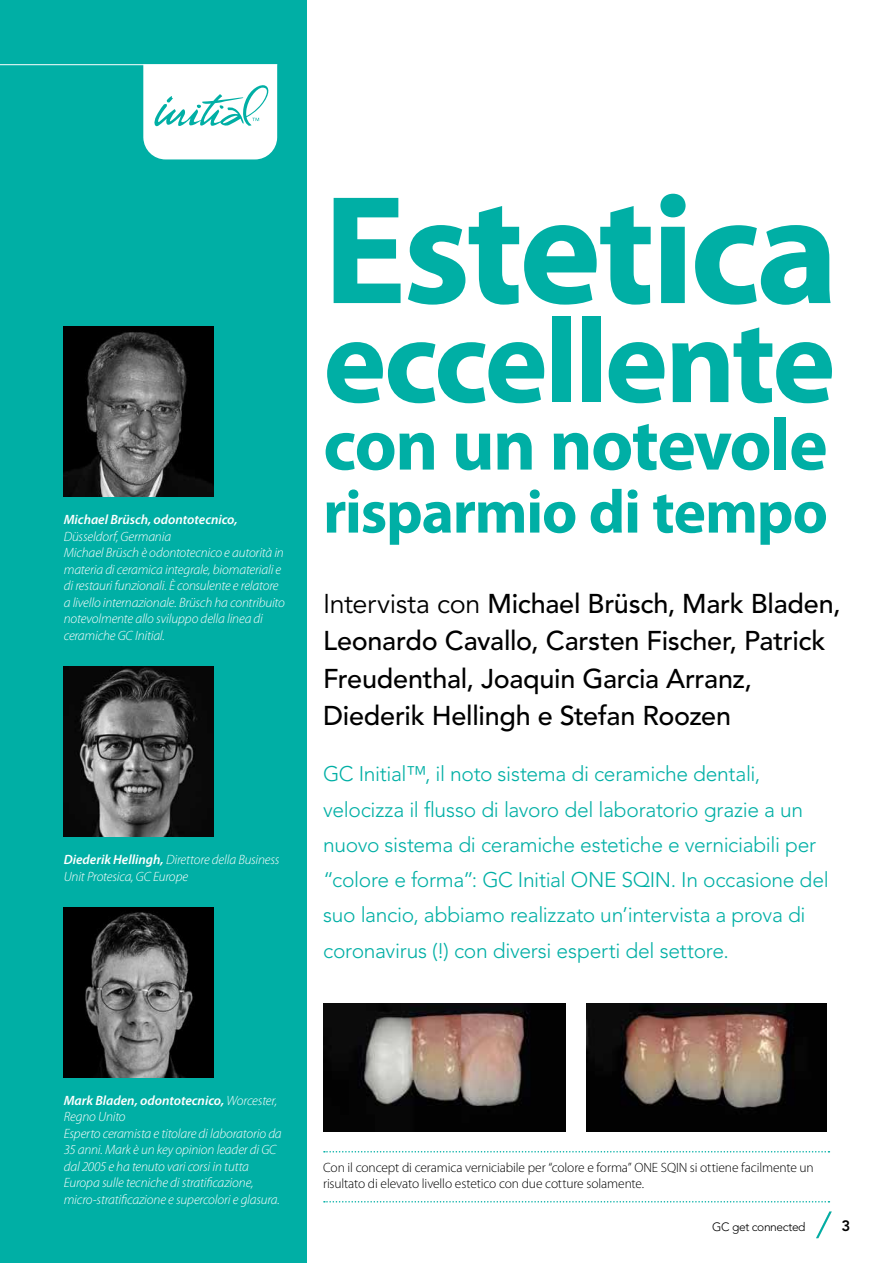
<style>
.page{position:relative;width:893px;height:1263px;background:#fff}
.page>*{position:absolute;margin:0;border:0;box-sizing:border-box;transform-origin:0 0}
.t1{font:700 156px "Myriad Pro";letter-spacing:-.025em;color:#00afa5}
.t2{font:700 120px "Myriad Pro";letter-spacing:-.03em;color:#00afa5}
.t3{font:700 73.5px "Myriad Pro";letter-spacing:-.02em;color:#00afa5}
.t4{font:700 61.5px "Myriad Pro";letter-spacing:-.02em;color:#00afa5}
.t5{font:500 27px/37.5px "Avenir LT Std";letter-spacing:-.01em;color:#000}
.t6{font:300 21px/35.2px "Avenir LT Std";letter-spacing:-.015em;color:#00afa5}
.t7{font:800 15px "Avenir LT Std";color:#000}
.t8{font:italic 300 13.5px/16.5px "Myriad Pro";letter-spacing:-.015em;color:#fff}
.t9{font:300 13.5px/16.5px "Myriad Pro";letter-spacing:-.01em;color:#000}
.t10{font:italic 600 13.5px "Myriad Pro";letter-spacing:-.005em;color:#fff}
.t11{font:300 12px "Avenir LT Std";letter-spacing:-.03em;color:#000}
.s1{font-weight:600}
.s2{font-weight:400}
</style>
<div class="page">
<svg style="left:816px;top:1211px;width:16px;height:27px"></svg>
<div style="left:0;top:0;width:306px;height:1263px;background:#00afa5"></div>
<img style="left:64px;top:326px;width:150px;height:171px">
<img style="left:64px;top:666px;width:150px;height:170px">
<img style="left:64px;top:907px;width:150px;height:170px">
<hr style="left:0;top:64px;width:277px;height:1px;background:#fff">
<svg style="left:143px;top:64px;width:134px;height:95px;background:#e5f7f6"></svg>
<img style="left:323px;top:1003px;width:243px;height:128px">
<img style="left:587px;top:1003px;width:239px;height:128px">
<svg style="left:324px;top:1151px;width:505px;height:1px"></svg>
<svg style="left:324px;top:1201px;width:505px;height:1px"></svg>
<p class="t10" style="left:64px;top:512px;width:175px">Michael Brüsch, odontotecnico,</p>
<p class="t8" style="left:64px;top:528px;width:223px">Düsseldorf, Germania<br>Michael Brüsch è odontotecnico e autorità in materia di ceramica integrale, biomateriali e di restauri funzionali. È consulente e relatore a livello internazionale. Brüsch ha contribuito notevolmente allo sviluppo della linea di ceramiche GC Initial.</p>
<p class="t8" style="left:64px;top:852px;width:217px"><span class="s1">Diederik Hellingh,</span> Direttore della Business<br>Unit Protesica, GC Europe</p>
<h1 class="t1" style="left:323px;top:163px;width:517px">Estetica</h1>
<h2 class="t2" style="left:323px;top:294px;width:514px">eccellente</h2>
<h3 class="t3" style="left:323px;top:404px;width:506px">con un notevole</h3>
<h3 class="t4" style="left:323px;top:477px;width:506px">risparmio di tempo</h3>
<h3 class="t5" style="left:323px;top:585px;width:519px"><span class="s2">Intervista con</span> Michael Brüsch, Mark Bladen, Leonardo Cavallo, Carsten Fischer, Patrick Freudenthal, Joaquin Garcia Arranz, Diederik Hellingh e Stefan Roozen</h3>
<p class="t6" style="left:323px;top:756px;width:507px">GC Initial™, il noto sistema di ceramiche dentali, velocizza il flusso di lavoro del laboratorio grazie a un nuovo sistema di ceramiche estetiche e verniciabili per “colore e forma”: GC Initial ONE SQIN. In occasione del suo lancio, abbiamo realizzato un’intervista a prova di coronavirus (!) con diversi esperti del settore.</p>
<p class="t8" style="left:64px;top:1092px;width:219px"><span class="s1">Mark Bladen, odontotecnico,</span> Worcester, Regno Unito<br>Esperto ceramista e titolare di laboratorio da 35 anni. Mark è un key opinion leader di GC dal 2005 e ha tenuto vari corsi in tutta Europa sulle tecniche di stratificazione, micro-stratificazione e supercolori e glasura.</p>
<p class="t9" style="left:323px;top:1159px;width:492px">Con il concept di ceramica verniciabile per “colore e forma” ONE SQIN si ottiene facilmente un risultato di elevato livello estetico con due cotture solamente.</p>
<p class="t11" style="left:712px;top:1219px;width:95px">GC get connected</p>
<p class="t7" style="left:842px;top:1216px;width:10px">3</p>
</div>
